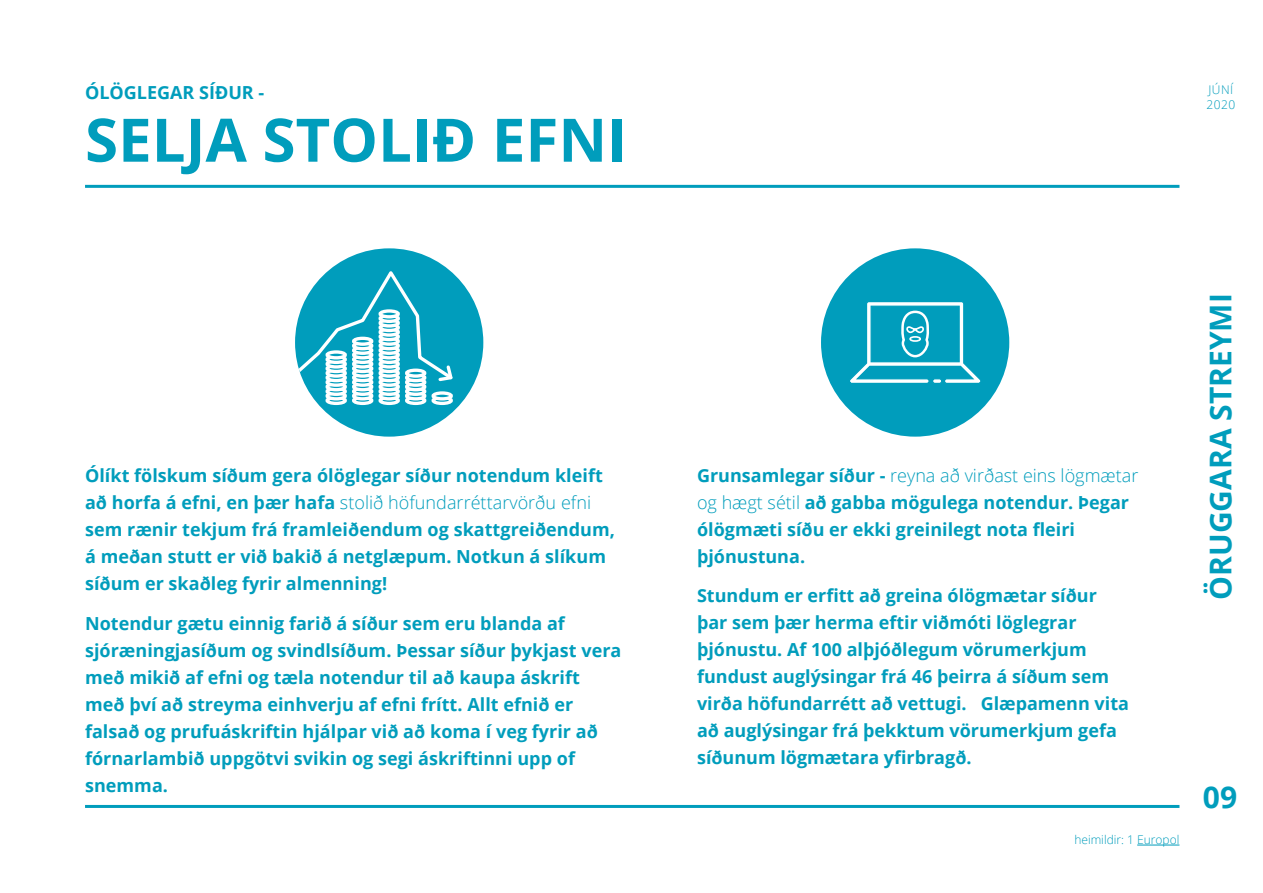
<style>
.page{position:relative;width:1263px;height:893px;background:#fff}
.page>*{position:absolute;margin:0;border:0;box-sizing:border-box;transform-origin:0 0}
.t1{font:700 60px "Open Sans";color:#009dbc}
.t2{font:700 30px "Open Sans";color:#009dbc}
.t3{font:700 18px/27px "Open Sans";color:#009dbc}
.t4{font:300 12px "Open Sans";color:#009dbc}
.t5{font:300 12px/15px "Open Sans";letter-spacing:.04em;color:#009dbc}
.s1{font-weight:300}
</style>
<div class="page">
<hr style="left:85px;top:185px;width:1094px;height:3px;background:#009dbc">
<hr style="left:85px;top:805px;width:1094px;height:3px;background:#009dbc">
<hr style="left:1137px;top:845px;width:42px;height:1px;background:#009dbc">
<div style="left:295px;top:248px;width:188px;height:189px;background:#009dbc;border-radius:50%"></div>
<svg style="left:295px;top:266px;width:160px;height:117px"></svg>
<svg style="left:380px;top:398px;width:18px;height:5px"></svg>
<div style="left:378px;top:396px;width:22px;height:9px;border:3px solid #fff;border-radius:50%"></div>
<svg style="left:354px;top:398px;width:18px;height:5px"></svg>
<div style="left:352px;top:396px;width:21px;height:9px;border:3px solid #fff;border-radius:50%"></div>
<svg style="left:327px;top:398px;width:18px;height:5px"></svg>
<div style="left:325px;top:396px;width:22px;height:9px;border:3px solid #fff;border-radius:50%"></div>
<svg style="left:407px;top:398px;width:18px;height:5px"></svg>
<div style="left:405px;top:396px;width:21px;height:9px;border:3px solid #fff;border-radius:50%"></div>
<svg style="left:433px;top:398px;width:18px;height:5px"></svg>
<div style="left:431px;top:396px;width:22px;height:9px;border:3px solid #fff;border-radius:50%"></div>
<div style="left:378px;top:391px;width:22px;height:9px;border:3px solid #fff;border-radius:50%"></div>
<div style="left:352px;top:391px;width:21px;height:9px;border:3px solid #fff;border-radius:50%"></div>
<div style="left:325px;top:391px;width:22px;height:9px;border:3px solid #fff;border-radius:50%"></div>
<div style="left:405px;top:391px;width:21px;height:9px;border:3px solid #fff;border-radius:50%"></div>
<div style="left:431px;top:391px;width:22px;height:9px;border:3px solid #fff;border-radius:50%"></div>
<svg style="left:380px;top:388px;width:18px;height:6px"></svg>
<div style="left:378px;top:387px;width:22px;height:9px;border:3px solid #fff;border-radius:50%"></div>
<div style="left:352px;top:387px;width:21px;height:9px;border:3px solid #fff;border-radius:50%"></div>
<svg style="left:327px;top:388px;width:18px;height:6px"></svg>
<div style="left:325px;top:387px;width:22px;height:9px;border:3px solid #fff;border-radius:50%"></div>
<div style="left:405px;top:387px;width:21px;height:9px;border:3px solid #fff;border-radius:50%"></div>
<div style="left:378px;top:382px;width:22px;height:9px;border:3px solid #fff;border-radius:50%"></div>
<div style="left:352px;top:382px;width:21px;height:9px;border:3px solid #fff;border-radius:50%"></div>
<div style="left:325px;top:382px;width:22px;height:9px;border:3px solid #fff;border-radius:50%"></div>
<div style="left:405px;top:382px;width:21px;height:9px;border:3px solid #fff;border-radius:50%"></div>
<svg style="left:380px;top:379px;width:18px;height:6px"></svg>
<div style="left:378px;top:378px;width:22px;height:9px;border:3px solid #fff;border-radius:50%"></div>
<svg style="left:354px;top:379px;width:18px;height:6px"></svg>
<div style="left:352px;top:378px;width:21px;height:9px;border:3px solid #fff;border-radius:50%"></div>
<svg style="left:327px;top:379px;width:18px;height:6px"></svg>
<div style="left:325px;top:378px;width:22px;height:9px;border:3px solid #fff;border-radius:50%"></div>
<svg style="left:407px;top:379px;width:18px;height:6px"></svg>
<div style="left:405px;top:378px;width:21px;height:9px;border:3px solid #fff;border-radius:50%"></div>
<div style="left:378px;top:373px;width:22px;height:9px;border:3px solid #fff;border-radius:50%"></div>
<div style="left:352px;top:373px;width:21px;height:9px;border:3px solid #fff;border-radius:50%"></div>
<div style="left:325px;top:373px;width:22px;height:9px;border:3px solid #fff;border-radius:50%"></div>
<div style="left:405px;top:373px;width:21px;height:9px;border:3px solid #fff;border-radius:50%"></div>
<svg style="left:380px;top:370px;width:18px;height:6px"></svg>
<div style="left:378px;top:369px;width:22px;height:9px;border:3px solid #fff;border-radius:50%"></div>
<svg style="left:354px;top:370px;width:18px;height:6px"></svg>
<div style="left:352px;top:369px;width:21px;height:9px;border:3px solid #fff;border-radius:50%"></div>
<svg style="left:327px;top:370px;width:18px;height:6px"></svg>
<div style="left:325px;top:369px;width:22px;height:9px;border:3px solid #fff;border-radius:50%"></div>
<svg style="left:407px;top:370px;width:18px;height:6px"></svg>
<div style="left:405px;top:369px;width:21px;height:9px;border:3px solid #fff;border-radius:50%"></div>
<div style="left:378px;top:364px;width:22px;height:9px;border:3px solid #fff;border-radius:50%"></div>
<div style="left:352px;top:364px;width:21px;height:9px;border:3px solid #fff;border-radius:50%"></div>
<div style="left:325px;top:364px;width:22px;height:9px;border:3px solid #fff;border-radius:50%"></div>
<svg style="left:380px;top:361px;width:18px;height:6px"></svg>
<div style="left:378px;top:359px;width:22px;height:10px;border:3px solid #fff;border-radius:50%"></div>
<svg style="left:354px;top:361px;width:18px;height:6px"></svg>
<div style="left:352px;top:359px;width:21px;height:10px;border:3px solid #fff;border-radius:50%"></div>
<svg style="left:327px;top:361px;width:18px;height:6px"></svg>
<div style="left:325px;top:359px;width:22px;height:10px;border:3px solid #fff;border-radius:50%"></div>
<svg style="left:380px;top:357px;width:18px;height:5px"></svg>
<div style="left:378px;top:355px;width:22px;height:9px;border:3px solid #fff;border-radius:50%"></div>
<svg style="left:354px;top:357px;width:18px;height:5px"></svg>
<div style="left:352px;top:355px;width:21px;height:9px;border:3px solid #fff;border-radius:50%"></div>
<svg style="left:327px;top:357px;width:18px;height:5px"></svg>
<div style="left:325px;top:355px;width:22px;height:9px;border:3px solid #fff;border-radius:50%"></div>
<div style="left:378px;top:350px;width:22px;height:9px;border:3px solid #fff;border-radius:50%"></div>
<div style="left:352px;top:350px;width:21px;height:9px;border:3px solid #fff;border-radius:50%"></div>
<svg style="left:327px;top:352px;width:18px;height:6px"></svg>
<div style="left:325px;top:350px;width:22px;height:9px;border:3px solid #fff;border-radius:50%"></div>
<svg style="left:380px;top:347px;width:18px;height:6px"></svg>
<div style="left:378px;top:346px;width:22px;height:9px;border:3px solid #fff;border-radius:50%"></div>
<svg style="left:354px;top:347px;width:18px;height:6px"></svg>
<div style="left:352px;top:346px;width:21px;height:9px;border:3px solid #fff;border-radius:50%"></div>
<div style="left:378px;top:341px;width:22px;height:9px;border:3px solid #fff;border-radius:50%"></div>
<div style="left:352px;top:341px;width:21px;height:9px;border:3px solid #fff;border-radius:50%"></div>
<svg style="left:380px;top:338px;width:18px;height:6px"></svg>
<div style="left:378px;top:337px;width:22px;height:9px;border:3px solid #fff;border-radius:50%"></div>
<svg style="left:354px;top:338px;width:18px;height:6px"></svg>
<div style="left:352px;top:337px;width:21px;height:9px;border:3px solid #fff;border-radius:50%"></div>
<div style="left:378px;top:332px;width:22px;height:9px;border:3px solid #fff;border-radius:50%"></div>
<svg style="left:380px;top:329px;width:18px;height:6px"></svg>
<div style="left:378px;top:328px;width:22px;height:9px;border:3px solid #fff;border-radius:50%"></div>
<div style="left:378px;top:323px;width:22px;height:9px;border:3px solid #fff;border-radius:50%"></div>
<svg style="left:380px;top:320px;width:18px;height:6px"></svg>
<div style="left:378px;top:318px;width:22px;height:10px;border:3px solid #fff;border-radius:50%"></div>
<svg style="left:380px;top:316px;width:18px;height:5px"></svg>
<div style="left:378px;top:314px;width:22px;height:9px;border:3px solid #fff;border-radius:50%"></div>
<svg style="left:380px;top:311px;width:18px;height:6px"></svg>
<div style="left:378px;top:309px;width:22px;height:9px;border:3px solid #fff;border-radius:50%"></div>
<div style="left:821px;top:248px;width:188px;height:189px;background:#009dbc;border-radius:50%"></div>
<svg style="left:850px;top:302px;width:131px;height:81px"></svg>
<hr style="left:932px;top:379px;width:10px;height:4px;background:#fff;border-radius:2px">
<div style="left:932px;top:378px;width:10px;height:6px;border:1px solid #009dbc;border-radius:2px"></div>
<p class="t3" style="left:85px;top:78px;width:181px">ÓLÖGLEGAR SÍÐUR -</p>
<h1 class="t1" style="left:85px;top:98px;width:543px">SELJA STOLIÐ EFNI</h1>
<p class="t3" style="left:85px;top:462px;width:531px">Ólíkt fölskum síðum gera ólöglegar síður notendum kleift að horfa á efni, en þær hafa <span class="s1">stolið höfundarréttarvörðu efni </span>sem rænir tekjum frá framleiðendum og skattgreiðendum, á meðan stutt er við bakið á netglæpum. Notkun á slíkum síðum er skaðleg fyrir almenning!</p>
<p class="t3" style="left:85px;top:609px;width:538px">Notendur gætu einnig farið á síður sem eru blanda af sjóræningjasíðum og svindlsíðum. Þessar síður þykjast vera með mikið af efni og tæla notendur til að kaupa áskrift með því að streyma einhverju af efni frítt. Allt efnið er falsað og prufuáskriftin hjálpar við að koma í veg fyrir að fórnarlambið uppgötvi svikin og segi áskriftinni upp of snemma.</p>
<p class="t5" style="left:1206px;top:82px;width:30px">JÚNÍ<br>2020</p>
<p class="t3" style="left:697px;top:461px;width:443px">Grunsamlegar síður - <span class="s1">reyna að virðast eins lögmætar og hægt sétil</span> að gabba mögulega notendur. Þegar ólögmæti síðu er ekki greinilegt nota fleiri þjónustuna.</p>
<p class="t3" style="left:697px;top:582px;width:433px">Stundum er erfitt að greina ólögmætar síður þar sem þær herma eftir viðmóti löglegrar þjónustu. Af 100 alþjóðlegum vörumerkjum fundust auglýsingar frá 46 þeirra á síðum sem virða höfundarrétt að vettugi. Glæpamenn vita að auglýsingar frá þekktum vörumerkjum gefa síðunum lögmætara yfirbragð.</p>
<p class="t4" style="left:1074px;top:831px;width:107px">heimildir: 1 Europol</p>
<h2 class="t2" style="left:1199px;top:600px;width:308px;rotate:-90deg">ÖRUGGARA STREYMI</h2>
<h2 class="t2" style="left:1203px;top:776px;width:36px">09</h2>
</div>
